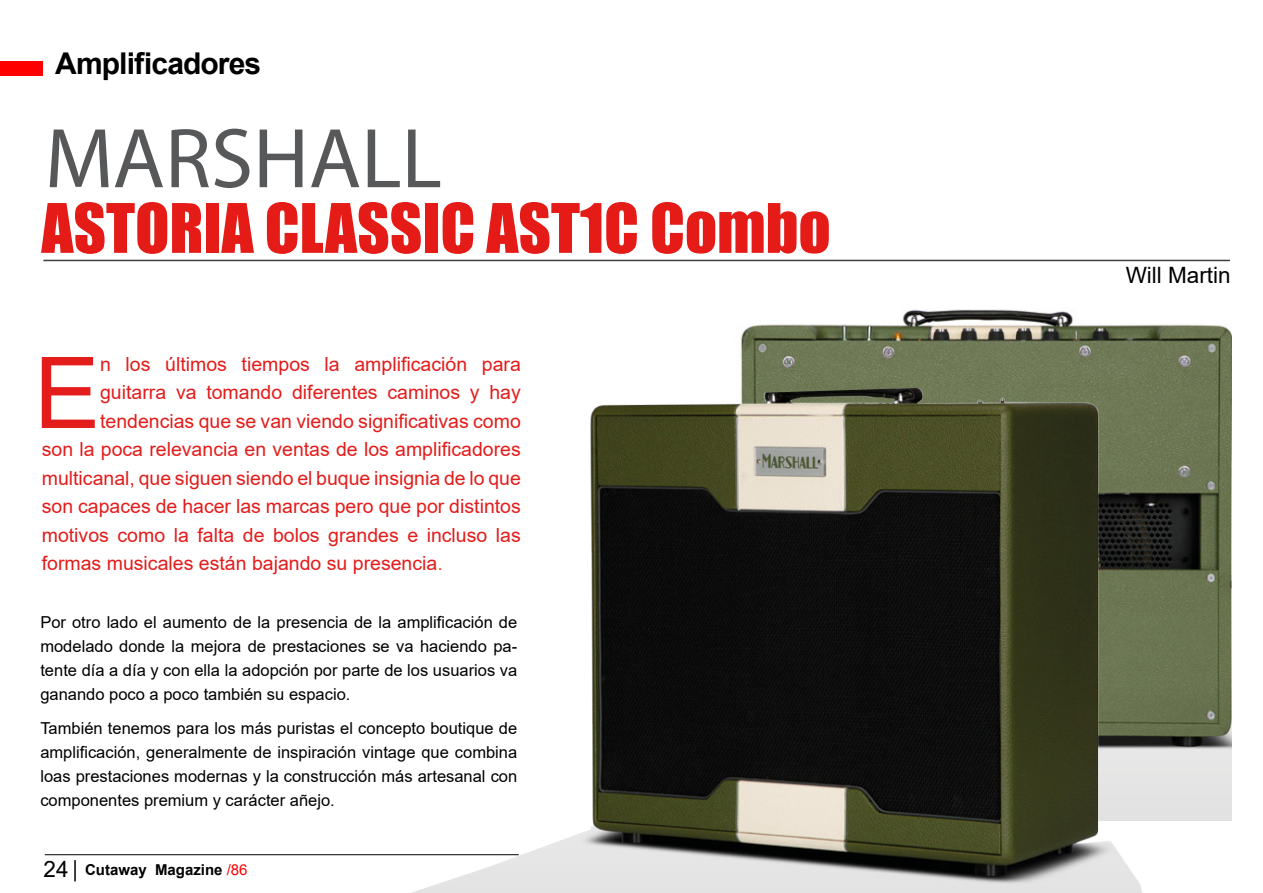
<style>
.page{position:relative;width:1263px;height:893px;background:#fff}
.page>*{position:absolute;margin:0;border:0;box-sizing:border-box;transform-origin:0 0}
.Titulares_pequeños{font:99.15px "Arial";color:#e31d1b}
.Titulares_pequeños-2{font:85.5px "Myriad Pro";color:#57585a}
.Titulares_pequeños-3{font:63px "Impact";color:#e41b17}
.sección{font:700 30px "Arial";letter-spacing:-.03em;color:#000}
.Titulares_pequeños-4{font:22.5px "Arial";color:#000}
.Titulares_pequeños-5{font:19.5px "Arial";color:#e31d1b}
.Titulares_pequeños-6{font:16.5px/24px "Arial";color:#000;text-align:justify}
.t1{font:700 15px "Arial";color:#000}
.s1{color:#ff4211}
.s2{font-weight:400;font-size:22.5px}
.s3{font-weight:400;color:#f00}
</style>
<div class="page">
<hr style="left:74px;top:860px;width:2px;height:21px;background:#000">
<div style="left:0;top:61px;width:43px;height:14px;background:#f00"></div>
<hr style="left:45px;top:854px;width:474px;height:1px;background:#000">
<img style="left:740px;top:309px;width:492px;height:512px">
<img style="left:410px;top:382px;width:776px;height:511px">
<hr style="left:43px;top:260px;width:1187px;height:1px;background:#3e3e3f">
<p class="sección" style="left:55px;top:42px;width:207px">Amplificadores</p>
<p class="Titulares_pequeños-2" style="left:45px;top:106px;width:399px">MARSHALL</p>
<p class="Titulares_pequeños-3" style="left:41px;top:179px;width:791px">ASTORIA CLASSIC AST1C Combo</p>
<p class="Titulares_pequeños" style="left:34px;top:325px;width:68px">E</p>
<p class="Titulares_pequeños-5" style="left:100px;top:351px;width:422px">n los últimos tiempos la amplificación para</p>
<p class="Titulares_pequeños-5" style="left:100px;top:379px;width:422px">guitarra va tomando diferentes caminos y hay</p>
<p class="Titulares_pequeños-5" style="left:100px;top:408px;width:422px">tendencias que se van viendo significativas como</p>
<p class="Titulares_pequeños-5" style="left:42px;top:436px;width:481px">son la poca relevancia en ventas de los amplificadores</p>
<p class="Titulares_pequeños-5" style="left:42px;top:465px;width:481px">multicanal, que siguen siendo el buque insignia de lo que</p>
<p class="Titulares_pequeños-5" style="left:42px;top:493px;width:480px">son capaces de hacer las marcas pero que por distintos</p>
<p class="Titulares_pequeños-5" style="left:42px;top:522px;width:481px">motivos como la falta de bolos grandes e incluso las</p>
<p class="Titulares_pequeños-5" style="left:42px;top:550px;width:403px">formas musicales están bajando su presencia<span class="s1">.</span></p>
<p class="Titulares_pequeños-6" style="left:40px;top:610px;width:478px">Por otro lado el aumento de la presencia de la amplificación de modelado donde la mejora de prestaciones se va haciendo pa&shy;tente día a día y con ella la adopción por parte de los usuarios va ganando poco a poco también su espacio.</p>
<p class="Titulares_pequeños-6" style="left:40px;top:716px;width:478px">También tenemos para los más puristas el concepto boutique de amplificación, generalmente de inspiración vintage que combina loas prestaciones modernas y la construcción más artesanal con componentes premium y carácter añejo.</p>
<p class="t1" style="left:44px;top:859px;width:206px"><span class="s2">24</span> Cutaway Magazine <span class="s3">/86</span></p>
<p class="Titulares_pequeños-4" style="left:1126px;top:260px;width:106px">Will Martin</p>
</div>
